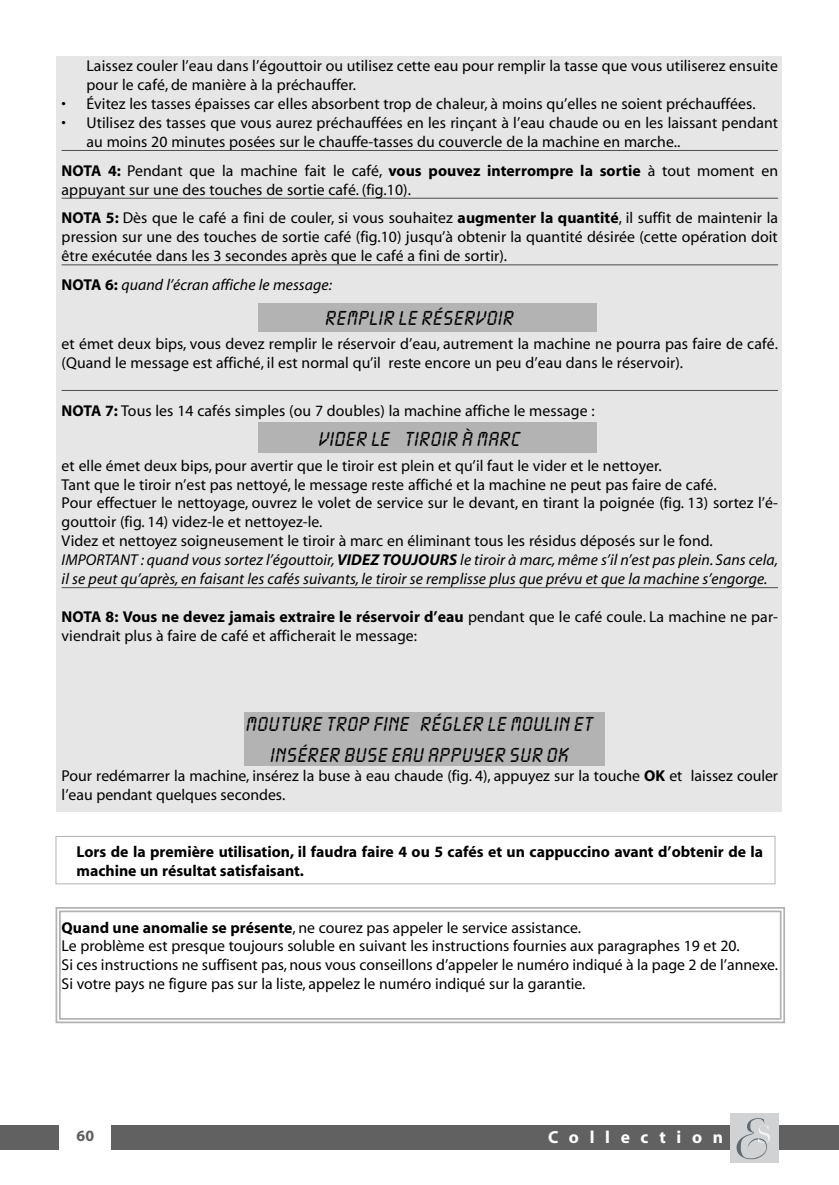
<style>
.page{position:relative;width:839px;height:1185px;background:#fff}
.page>*{position:absolute;margin:0;border:0;box-sizing:border-box;transform-origin:0 0}
.t1{font:21px/30.1px "Lcd Plain";letter-spacing:.05em;color:#000;text-align:center}
.t2{font:700 17.5px "Myriad";letter-spacing:.61em;color:#fff}
.t3{font:15.75px/18.9px "Myriad";letter-spacing:.005em;color:#000}
.t4{font:700 15.75px/18.9px "Myriad";color:#000}
.t5{font:italic 15.75px "Myriad";letter-spacing:.005em;color:#000}
.t6{font:700 15.75px "Myriad";color:#5e5e5e}
.s1{font-weight:700}
.s2{font-weight:700;font-style:normal}
.s3{font-style:italic}
.s4{font-weight:700;font-style:italic}
</style>
<div class="page">
<svg style="left:55px;top:907px;width:730px;height:117px"></svg>
<div style="left:55px;top:836px;width:720px;height:48px;border:1px solid #b3b3b3"></div>
<div style="left:56px;top:56px;width:725px;height:756px;background:#e6e6e6"></div>
<div style="left:258px;top:303px;width:338px;height:29px;background:#b3b3b3"></div>
<div style="left:258px;top:422px;width:339px;height:31px;background:#b3b3b3"></div>
<div style="left:244px;top:711px;width:361px;height:54px;background:#b3b3b3"></div>
<div style="left:0;top:1125px;width:838px;height:25px;background:#616161"></div>
<div style="left:730px;top:1113px;width:48px;height:50px;background:#d1d2d4"></div>
<svg style="left:736px;top:1118px;width:33px;height:41px"></svg>
<div style="left:60px;top:1112px;width:51px;height:50px;background:#fff"></div>
<hr style="left:62px;top:150px;width:715px;height:1px;background:#4d4d4d">
<hr style="left:62px;top:198px;width:715px;height:1px;background:#4d4d4d">
<hr style="left:62px;top:264px;width:715px;height:1px;background:#4d4d4d">
<hr style="left:62px;top:390px;width:715px;height:1px;background:#4d4d4d">
<hr style="left:62px;top:587px;width:715px;height:1px;background:#4d4d4d">
<p class="t3" style="left:86px;top:58px;width:692px">Laissez couler l’eau dans l’égouttoir ou utilisez cette eau pour remplir la tasse que vous utiliserez ensuite pour le café, de manière à la préchauffer.</p>
<p class="t3" style="left:62px;top:96px;width:695px">• Évitez les tasses épaisses car elles absorbent trop de chaleur, à moins qu’elles ne soient préchauffées.</p>
<p class="t3" style="left:86px;top:115px;width:693px;text-indent:-25px">• Utilisez des tasses que vous aurez préchauffées en les rinçant à l’eau chaude ou en les laissant pendant au moins 20 minutes posées sur le chauffe-tasses du couvercle de la machine en marche..</p>
<p class="t3" style="left:62px;top:162px;width:717px"><span class="s1">NOTA 4:</span> Pendant que la machine fait le café, <span class="s1">vous pouvez interrompre la sortie</span> à tout moment en appuyant sur une des touches de sortie café. (fig.10).</p>
<p class="t3" style="left:62px;top:210px;width:717px;text-align:justify"><span class="s1">NOTA 5:</span> Dès que le café a fini de couler, si vous souhaitez <span class="s1">augmenter la quantité</span>, il suffit de maintenir la pression sur une des touches de sortie café (fig.10) jusqu’à obtenir la quantité désirée (cette opération doit être exécutée dans les 3 secondes après que le café a fini de sortir).</p>
<p class="t5" style="left:62px;top:279px;width:272px"><span class="s2">NOTA 6:</span> quand l’écran affiche le message:</p>
<h1 class="t1" style="left:326px;top:303px;width:189px">REMPLIR LE RÉSERVOIR</h1>
<p class="t3" style="left:62px;top:336px;width:717px">et émet deux bips, vous devez remplir le réservoir d’eau, autrement la machine ne pourra pas faire de café. (Quand le message est affiché, il est normal qu’il reste encore un peu d’eau dans le réservoir).</p>
<p class="t3" style="left:62px;top:402px;width:534px"><span class="s1">NOTA 7:</span> Tous les 14 cafés simples (ou 7 doubles) la machine affiche le message :</p>
<h1 class="t1" style="left:319px;top:424px;width:203px">VIDER LE TIROIR À MARC</h1>
<p class="t3" style="left:62px;top:457px;width:717px">et elle émet deux bips, pour avertir que le tiroir est plein et qu’il faut le vider et le nettoyer.<br>Tant que le tiroir n’est pas nettoyé, le message reste affiché et la machine ne peut pas faire de café.<br>Pour effectuer le nettoyage, ouvrez le volet de service sur le devant, en tirant la poignée (fig. 13) sortez l’é&shy;gouttoir (fig. 14) videz-le et nettoyez-le.<br>Videz et nettoyez soigneusement le tiroir à marc en éliminant tous les résidus déposés sur le fond.<br><span class="s3">IMPORTANT : quand vous sortez l’égouttoir,</span><span class="s4">VIDEZ TOUJOURS</span> <span class="s3">le tiroir à marc, même s’il n’est pas plein. Sans cela, il se peut qu’après, en faisant les cafés suivants, le tiroir se remplisse plus que prévu et que la machine s’engorge.</span></p>
<p class="t3" style="left:62px;top:608px;width:717px"><span class="s1">NOTA 8: Vous ne devez jamais extraire le réservoir d’eau</span> pendant que le café coule. La machine ne par&shy;viendrait plus à faire de café et afficherait le message:</p>
<h1 class="t1" style="left:246px;top:709px;width:348px">MOUTURE TROP FINE RÉGLER LE MOULIN ET<br>INSÉRER BUSE EAU APPUYER SUR OK</h1>
<p class="t3" style="left:62px;top:768px;width:717px">Pour redémarrer la machine, insérez la buse à eau chaude (fig. 4), appuyez sur la touche <span class="s1">OK</span> et laissez couler l’eau pendant quelques secondes.</p>
<p class="t4" style="left:76px;top:843px;width:688px">Lors de la première utilisation, il faudra faire 4 ou 5 cafés et un cappuccino avant d’obtenir de la machine un résultat satisfaisant.</p>
<p class="t3" style="left:62px;top:919px;width:717px"><span class="s1">Quand une anomalie se présente</span>, ne courez pas appeler le service assistance.<br>Le problème est presque toujours soluble en suivant les instructions fournies aux paragraphes 19 et 20.<br>Si ces instructions ne suffisent pas, nous vous conseillons d’appeler le numéro indiqué à la page 2 de l’annexe.<br>Si votre pays ne figure pas sur la liste, appelez le numéro indiqué sur la garantie.</p>
<p class="t6" style="left:77px;top:1130px;width:19px">60</p>
<p class="t2" style="left:548px;top:1131px;width:176px">Collection</p>
</div>
